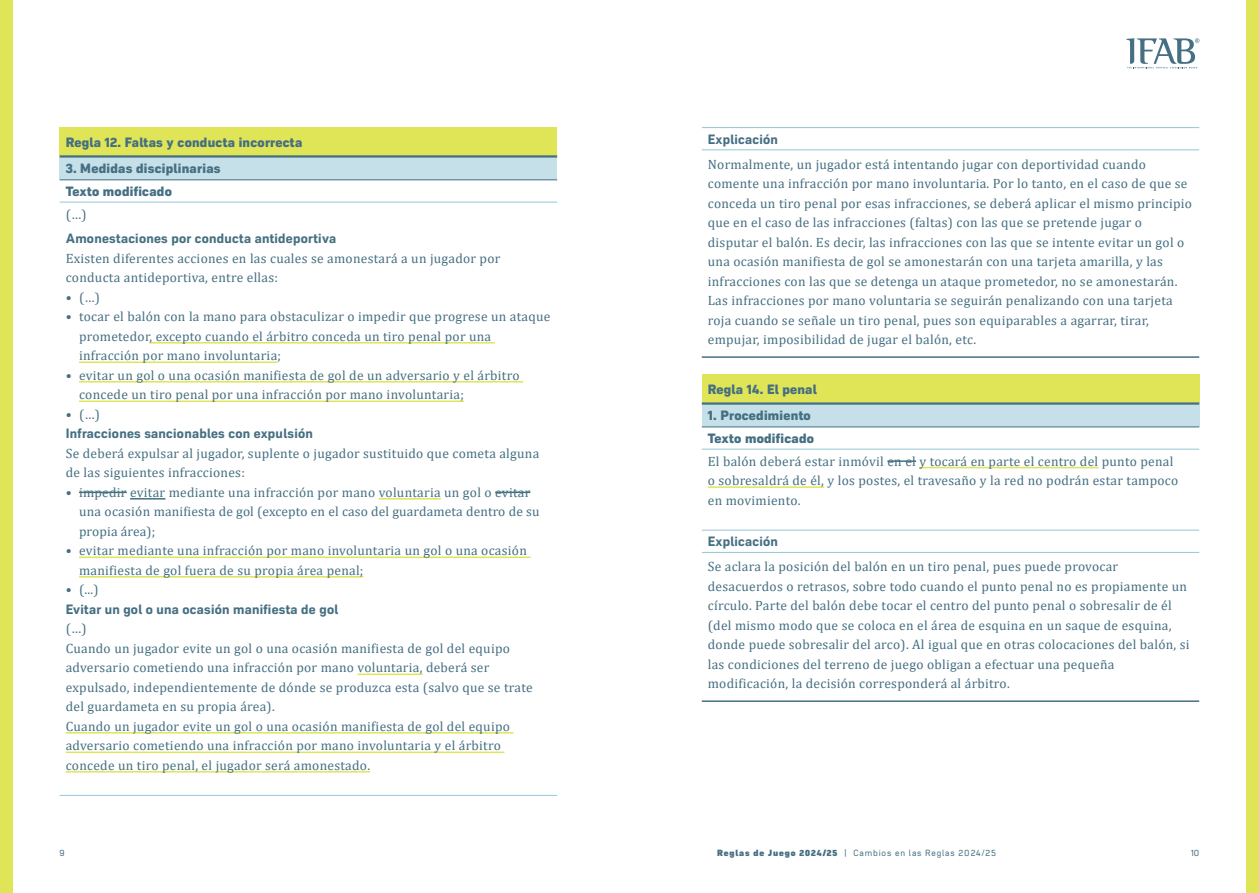
<style>
.page{position:relative;width:1259px;height:893px;background:#fff}
.page>*{position:absolute;margin:0;border:0;box-sizing:border-box;transform-origin:0 0}
.Body_Tabelle_Roag_Regular_9_13{font:13.5px/19.5px "Cambria";letter-spacing:.02em;color:#456f82}
.Tabelle_Roag_ExtraBold_9_13{font:800 13.5px "Roag";letter-spacing:.02em;color:#456f82}
.Body_Tabelle_Roag_Bold_9_13{font:700 13.5px "Roag";letter-spacing:.02em;color:#456f82}
.Tabelle_Roag_Bold_9_13{font:700 13.5px "Roag";letter-spacing:.02em;color:#456f82}
.Footer_-_Roag_6_12{font:9px "Roag";letter-spacing:.1em;color:#456f82}
.s1{font-weight:700}
.s2{font-weight:900}
</style>
<div class="page">
<svg style="left:1126px;top:38px;width:73px;height:30px"></svg>
<div style="left:0;top:0;width:13px;height:893px;background:#e0e457"></div>
<div style="left:60px;top:127px;width:497px;height:29px;background:#e0e457"></div>
<div style="left:60px;top:156px;width:497px;height:24px;background:#c6e0e9"></div>
<hr style="left:60px;top:202px;width:497px;height:1px;background:#93c7d7">
<hr style="left:60px;top:155px;width:497px;height:3px;background:#456f82">
<hr style="left:60px;top:179px;width:497px;height:1px;background:#456f82">
<hr style="left:60px;top:795px;width:497px;height:1px;background:#93c7d7">
<hr style="left:150px;top:342px;width:345px;height:2px;background:#e0e457">
<hr style="left:79px;top:362px;width:198px;height:1px;background:#e0e457">
<hr style="left:79px;top:381px;width:444px;height:2px;background:#e0e457">
<hr style="left:79px;top:401px;width:385px;height:1px;background:#e0e457">
<hr style="left:130px;top:498px;width:35px;height:2px;background:#456f82">
<hr style="left:379px;top:498px;width:62px;height:2px;background:#e0e457">
<hr style="left:79px;top:557px;width:451px;height:1px;background:#e0e457">
<hr style="left:79px;top:576px;width:284px;height:2px;background:#e0e457">
<hr style="left:357px;top:674px;width:66px;height:1px;background:#e0e457">
<hr style="left:66px;top:732px;width:447px;height:2px;background:#e0e457">
<hr style="left:66px;top:752px;width:438px;height:1px;background:#e0e457">
<hr style="left:66px;top:771px;width:304px;height:2px;background:#e0e457">
<hr style="left:79px;top:492px;width:48px;height:1px;background:#456f82">
<hr style="left:495px;top:492px;width:35px;height:1px;background:#456f82">
<div style="left:1246px;top:0;width:13px;height:893px;background:#e0e457"></div>
<div style="left:702px;top:374px;width:497px;height:30px;background:#e0e457"></div>
<div style="left:702px;top:404px;width:497px;height:23px;background:#c6e0e9"></div>
<hr style="left:702px;top:449px;width:497px;height:1px;background:#93c7d7">
<hr style="left:702px;top:700px;width:497px;height:2px;background:#456f82">
<hr style="left:702px;top:402px;width:497px;height:3px;background:#456f82">
<hr style="left:702px;top:427px;width:497px;height:1px;background:#456f82">
<hr style="left:702px;top:530px;width:497px;height:1px;background:#93c7d7">
<hr style="left:702px;top:552px;width:497px;height:1px;background:#93c7d7">
<hr style="left:919px;top:467px;width:179px;height:1px;background:#e0e457">
<hr style="left:708px;top:486px;width:116px;height:2px;background:#e0e457">
<hr style="left:887px;top:460px;width:29px;height:2px;background:#456f82">
<hr style="left:702px;top:356px;width:497px;height:2px;background:#456f82">
<hr style="left:702px;top:127px;width:497px;height:1px;background:#93c7d7">
<hr style="left:702px;top:149px;width:497px;height:1px;background:#93c7d7">
<p class="Tabelle_Roag_ExtraBold_9_13" style="left:66px;top:132px;width:238px">Regla 12. Faltas y conducta incorrecta</p>
<p class="Tabelle_Roag_ExtraBold_9_13" style="left:66px;top:157px;width:156px">3. Medidas disciplinarias</p>
<p class="Tabelle_Roag_ExtraBold_9_13" style="left:66px;top:181px;width:108px">Texto modificado</p>
<p class="Body_Tabelle_Roag_Regular_9_13" style="left:66px;top:204px;width:23px">(…)</p>
<p class="Body_Tabelle_Roag_Bold_9_13" style="left:66px;top:228px;width:272px">Amonestaciones por conducta antideportiva</p>
<p class="Body_Tabelle_Roag_Regular_9_13" style="left:66px;top:248px;width:436px">Existen diferentes acciones en las cuales se amonestará a un jugador por conducta antideportiva, entre ellas:</p>
<p class="Body_Tabelle_Roag_Regular_9_13" style="left:66px;top:287px;width:36px"><span class="s1">•</span> (…)</p>
<p class="Body_Tabelle_Roag_Regular_9_13" style="left:79px;top:307px;width:473px;text-indent:-13px"><span class="s1">•</span> tocar el balón con la mano para obstaculizar o impedir que progrese un ataque prometedor, excepto cuando el árbitro conceda un tiro penal por una infracción por mano involuntaria;</p>
<p class="Body_Tabelle_Roag_Regular_9_13" style="left:79px;top:365px;width:442px;text-indent:-13px"><span class="s1">•</span> evitar un gol o una ocasión manifiesta de gol de un adversario y el árbitro concede un tiro penal por una infracción por mano involuntaria;</p>
<p class="Body_Tabelle_Roag_Regular_9_13" style="left:66px;top:404px;width:36px"><span class="s1">•</span> (…)</p>
<p class="Body_Tabelle_Roag_Bold_9_13" style="left:66px;top:423px;width:249px">Infracciones sancionables con expulsión</p>
<p class="Body_Tabelle_Roag_Regular_9_13" style="left:66px;top:443px;width:475px">Se deberá expulsar al jugador, suplente o jugador sustituido que cometa alguna de las siguientes infracciones:</p>
<p class="Body_Tabelle_Roag_Regular_9_13" style="left:79px;top:482px;width:462px;text-indent:-13px"><span class="s1">•</span> impedir evitar mediante una infracción por mano voluntaria un gol o evitar una ocasión manifiesta de gol (excepto en el caso del guardameta dentro de su propia área);</p>
<p class="Body_Tabelle_Roag_Regular_9_13" style="left:79px;top:541px;width:449px;text-indent:-13px"><span class="s1">•</span> evitar mediante una infracción por mano involuntaria un gol o una ocasión manifiesta de gol fuera de su propia área penal;</p>
<p class="Body_Tabelle_Roag_Regular_9_13" style="left:66px;top:580px;width:34px"><span class="s1">•</span> (...)</p>
<p class="Body_Tabelle_Roag_Bold_9_13" style="left:66px;top:599px;width:274px">Evitar un gol o una ocasión manifiesta de gol</p>
<p class="Body_Tabelle_Roag_Regular_9_13" style="left:66px;top:619px;width:23px">(…)</p>
<p class="Body_Tabelle_Roag_Regular_9_13" style="left:66px;top:638px;width:468px">Cuando un jugador evite un gol o una ocasión manifiesta de gol del equipo adversario cometiendo una infracción por mano voluntaria, deberá ser expulsado, independientemente de dónde se produzca esta (salvo que se trate del guardameta en su propia área).</p>
<p class="Body_Tabelle_Roag_Regular_9_13" style="left:66px;top:716px;width:446px">Cuando un jugador evite un gol o una ocasión manifiesta de gol del equipo adversario cometiendo una infracción por mano involuntaria y el árbitro concede un tiro penal, el jugador será amonestado.</p>
<p class="Tabelle_Roag_Bold_9_13" style="left:708px;top:129px;width:72px">Explicación</p>
<p class="Body_Tabelle_Roag_Regular_9_13" style="left:708px;top:154px;width:486px">Normalmente, un jugador está intentando jugar con deportividad cuando comente una infracción por mano involuntaria. Por lo tanto, en el caso de que se conceda un tiro penal por esas infracciones, se deberá aplicar el mismo principio que en el caso de las infracciones (faltas) con las que se pretende jugar o disputar el balón. Es decir, las infracciones con las que se intente evitar un gol o una ocasión manifiesta de gol se amonestarán con una tarjeta amarilla, y las infracciones con las que se detenga un ataque prometedor, no se amonestarán.<br>Las infracciones por mano voluntaria se seguirán penalizando con una tarjeta roja cuando se señale un tiro penal, pues son equiparables a agarrar, tirar, empujar, imposibilidad de jugar el balón, etc.</p>
<p class="Tabelle_Roag_ExtraBold_9_13" style="left:708px;top:379px;width:111px">Regla 14. El penal</p>
<p class="Tabelle_Roag_ExtraBold_9_13" style="left:708px;top:404px;width:105px">1. Procedimiento</p>
<p class="Tabelle_Roag_ExtraBold_9_13" style="left:708px;top:428px;width:108px">Texto modificado</p>
<p class="Body_Tabelle_Roag_Regular_9_13" style="left:708px;top:451px;width:472px">El balón deberá estar inmóvil en el y tocará en parte el centro del punto penal o sobresaldrá de él, y los postes, el travesaño y la red no podrán estar tampoco en movimiento.</p>
<p class="Tabelle_Roag_Bold_9_13" style="left:708px;top:531px;width:72px">Explicación</p>
<p class="Body_Tabelle_Roag_Regular_9_13" style="left:708px;top:557px;width:483px">Se aclara la posición del balón en un tiro penal, pues puede provocar desacuerdos o retrasos, sobre todo cuando el punto penal no es propiamente un círculo. Parte del balón debe tocar el centro del punto penal o sobresalir de él (del mismo modo que se coloca en el área de esquina en un saque de esquina, donde puede sobresalir del arco). Al igual que en otras colocaciones del balón, si las condiciones del terreno de juego obligan a efectuar una pequeña modificación, la decisión corresponderá al árbitro.</p>
<p class="Footer_-_Roag_6_12" style="left:717px;top:846px;width:280px"><span class="s2">Reglas de Juego 2024/25</span> | Cambios en las Reglas 2024/25</p>
<p class="Footer_-_Roag_6_12" style="left:60px;top:846px;width:7px">9</p>
<p class="Footer_-_Roag_6_12" style="left:1191px;top:846px;width:10px">10</p>
</div>
